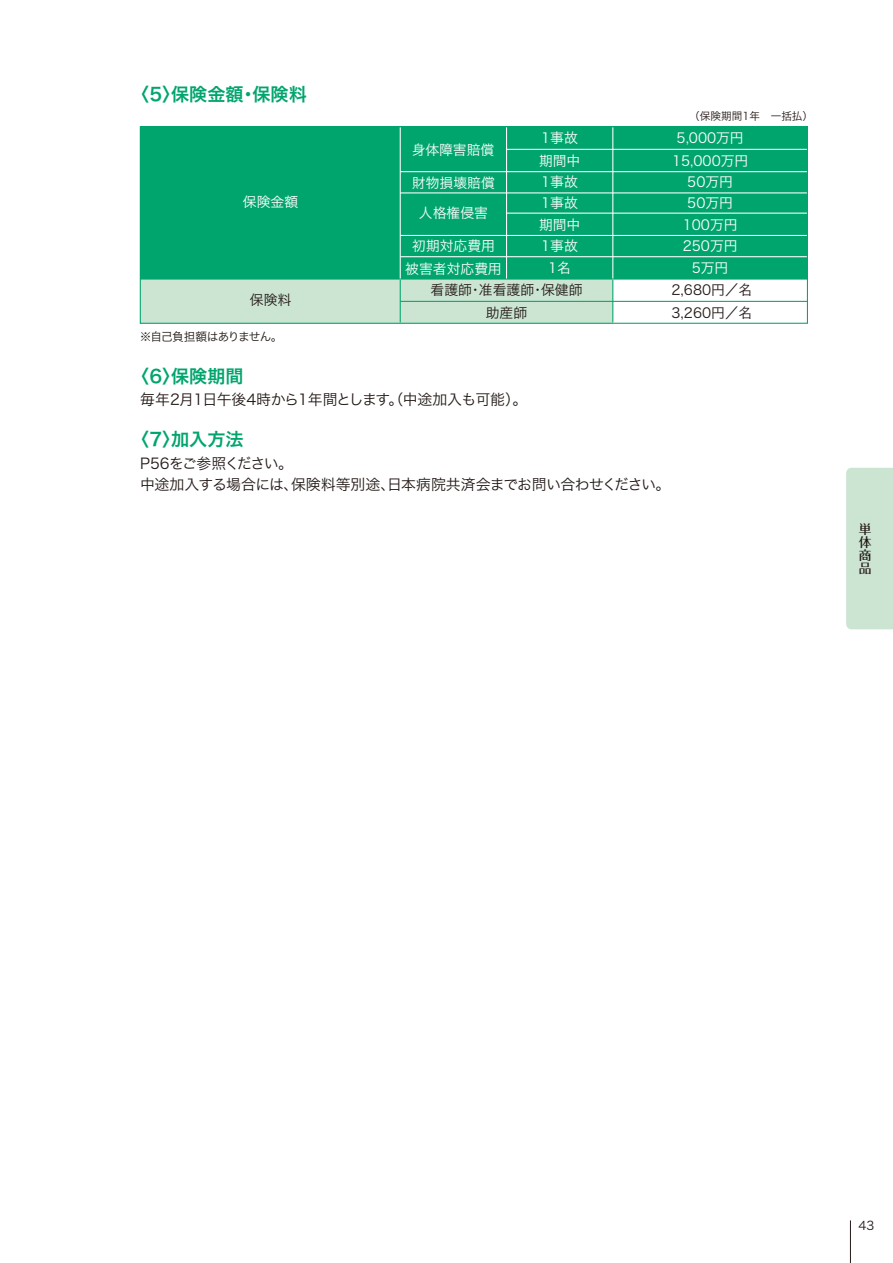
<style>
.page{position:relative;width:893px;height:1263px;background:#fff}
.page>*{position:absolute;margin:0;border:0;box-sizing:border-box;transform-origin:0 0}
.t1{font:18px "Hira Kaku Pro W6";color:#00a56d}
.t2{font:14.85px/21.3px "Hira Kaku Pro W3";letter-spacing:-.035em;color:#231916}
.t3{font:13.8px/21.6px "Hira Kaku Pro W3";color:#fff;text-align:center}
.t4{font:13.8px/22.4px "Hira Kaku Pro W3";color:#231916;text-align:center}
.t5{font:500 12.75px/12.8px "Folk Pro";color:#231916;text-align:justify}
.t6{font:12px "Hira Kaku Pro W3";color:#231916}
.t7{font:11.7px "Hira Kaku Pro W3";letter-spacing:-.07em;color:#231916}
.t8{font:10.65px "Hira Kaku Pro W3";color:#231916}
</style>
<div class="page">
<div style="left:140px;top:127px;width:667px;height:152px;background:#00a56d"></div>
<div style="left:140px;top:279px;width:473px;height:44px;background:#cce5d3"></div>
<hr style="left:400px;top:171px;width:407px;height:1px;background:#fff">
<hr style="left:400px;top:192px;width:407px;height:1px;background:#fff">
<hr style="left:400px;top:235px;width:407px;height:1px;background:#fff">
<hr style="left:400px;top:256px;width:407px;height:1px;background:#fff">
<hr style="left:506px;top:149px;width:301px;height:1px;background:#fff">
<hr style="left:506px;top:213px;width:301px;height:1px;background:#fff">
<hr style="left:400px;top:301px;width:407px;height:1px;background:#00a56d">
<hr style="left:400px;top:280px;width:1px;height:42px;background:#00a56d">
<hr style="left:400px;top:127px;width:1px;height:152px;background:#fff">
<hr style="left:612px;top:280px;width:1px;height:42px;background:#00a56d">
<hr style="left:612px;top:127px;width:1px;height:152px;background:#fff">
<hr style="left:506px;top:127px;width:1px;height:152px;background:#fff">
<div style="left:140px;top:126px;width:668px;height:198px;border:1px solid #00a56d"></div>
<hr style="left:140px;top:278px;width:667px;height:2px;background:#00a56d">
<hr style="left:850px;top:1220px;width:1px;height:43px;background:#231916">
<div style="left:846px;top:468px;width:47px;height:161px;background:#cce5d3"></div>
<h1 class="t1" style="left:131px;top:78px;width:177px">〈5〉保険金額・保険料</h1>
<p class="t3" style="left:243px;top:190px;width:57px">保険金額</p>
<p class="t3" style="left:412px;top:138px;width:84px">身体障害賠償</p>
<p class="t3" style="left:412px;top:167px;width:84px;line-height:30.3px">財物損壊賠償人格権侵害</p>
<p class="t3" style="left:405px;top:234px;width:98px;line-height:22.4px">初期対応費用被害者対応費用</p>
<p class="t8" style="left:689px;top:106px;width:125px">（保険期間1年　一括払）</p>
<p class="t3" style="left:539px;top:126px;width:43px">1事故期間中<br>1事故<br>1事故期間中<br>1事故<br>1名</p>
<p class="t3" style="left:672px;top:126px;width:78px">5,000万円<br>15,000万円<br>50万円<br>50万円<br>100万円<br>250万円<br>5万円</p>
<p class="t4" style="left:250px;top:288px;width:43px">保険料</p>
<p class="t4" style="left:430px;top:278px;width:154px">看護師・准看護師・保健師助産師</p>
<p class="t4" style="left:671px;top:278px;width:82px;text-align:left">2,680円／名<br>3,260円／名</p>
<p class="t7" style="left:140px;top:326px;width:144px">※自己負担額はありません。</p>
<h1 class="t1" style="left:131px;top:360px;width:114px">〈6〉保険期間</h1>
<p class="t2" style="left:140px;top:388px;width:389px">毎年2月1日午後4時から1年間とします。（中途加入も可能）。</p>
<h1 class="t1" style="left:131px;top:423px;width:114px">〈7〉加入方法</h1>
<p class="t2" style="left:140px;top:452px;width:532px">P56をご参照ください。<br>中途加入する場合には、保険料等別途、日本病院共済会までお問い合わせください。</p>
<p class="t5" style="left:859px;top:521px;width:14px">単体商品</p>
<p class="t6" style="left:858px;top:1214px;width:17px">43</p>
</div>
